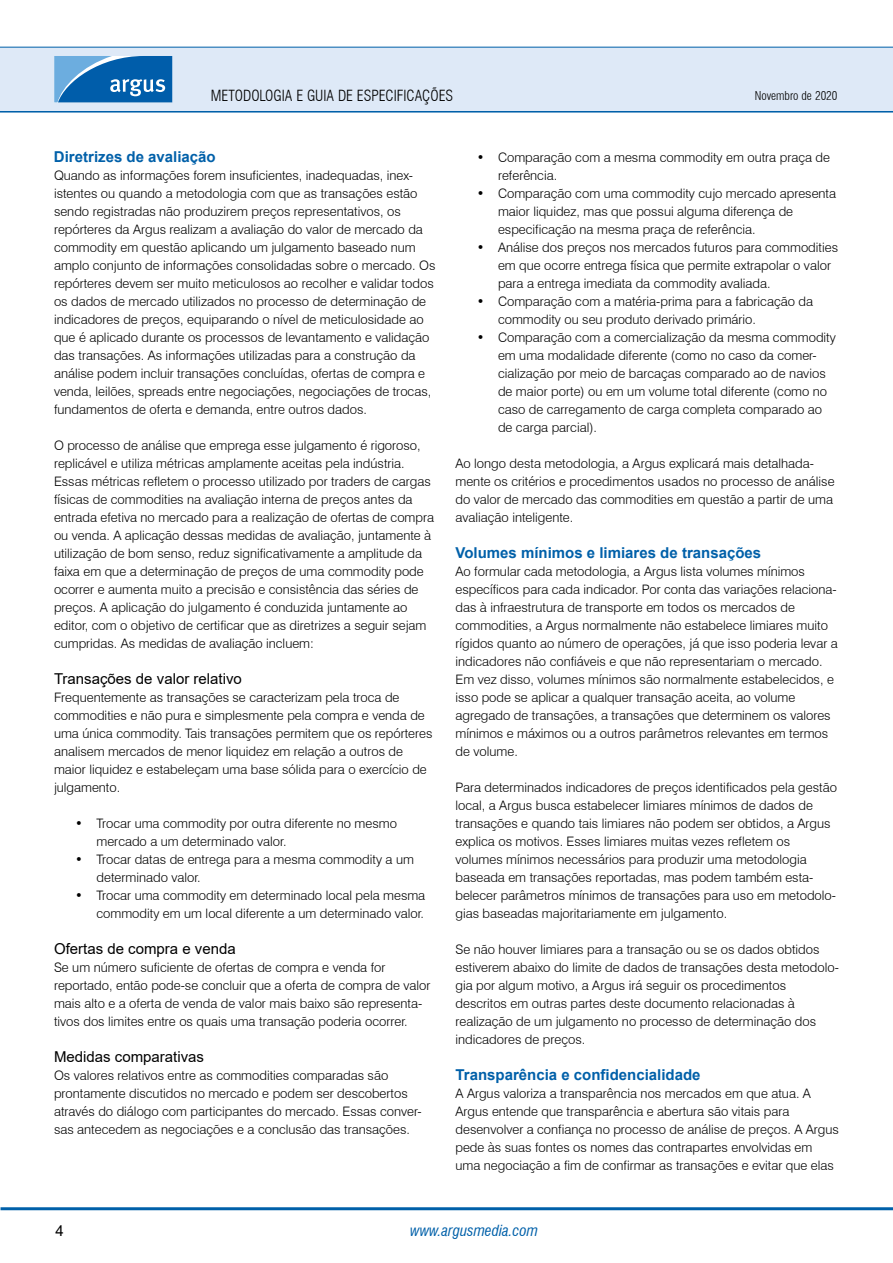
<style>
.page{position:relative;width:893px;height:1263px;background:#fff}
.page>*{position:absolute;margin:0;border:0;box-sizing:border-box;transform-origin:0 0}
.t1{font:700 15px "Arial";color:#0060a9}
.t2{font:15px "Arial";color:#000}
.t3{font:300 condensed 15px "Swiss 721 BT";color:#000}
.t4{font:italic condensed 15px "Swiss 721 BT";color:#0060a9}
.t5{font:300 13.05px/18px "Swiss 721 BT";color:#000}
.t6{font:300 condensed 12px "Swiss 721 BT";color:#000}
</style>
<div class="page">
<hr style="left:0;top:110px;width:893px;height:3px;background:#0060a9">
<div style="left:0;top:47px;width:893px;height:64px;background:#dee9f7"></div>
<hr style="left:0;top:47px;width:893px;height:1px;background:#0060a9">
<svg style="left:54px;top:56px;width:118px;height:46px;background:#307dbd"></svg>
<hr style="left:1px;top:1207px;width:892px;height:3px;background:#0060a9">
<p class="t3" style="left:211px;top:86px;width:244px">METODOLOGIA E GUIA DE ESPECIFICAÇÕES</p>
<p class="t6" style="left:755px;top:88px;width:84px">Novembro de 2020</p>
<p class="t1" style="left:54px;top:146px;width:163px">Diretrizes de avaliação</p>
<p class="t5" style="left:54px;top:166px;width:383px">Quando as informações forem insuficientes, inadequadas, inex&shy;istentes ou quando a metodologia com que as transações estão sendo registradas não produzirem preços representativos, os repórteres da Argus realizam a avaliação do valor de mercado da commodity em questão aplicando um julgamento baseado num amplo conjunto de informações consolidadas sobre o mercado. Os repórteres devem ser muito meticulosos ao recolher e validar todos os dados de mercado utilizados no processo de determinação de indicadores de preços, equiparando o nível de meticulosidade ao que é aplicado durante os processos de levantamento e validação das transações. As informações utilizadas para a construção da análise podem incluir transações concluídas, ofertas de compra e venda, leilões, spreads entre negociações, negociações de trocas, fundamentos de oferta e demanda, entre outros dados.</p>
<p class="t5" style="left:54px;top:436px;width:382px">O processo de análise que emprega esse julgamento é rigoroso, replicável e utiliza métricas amplamente aceitas pela indústria.<br>Essas métricas refletem o processo utilizado por traders de cargas físicas de commodities na avaliação interna de preços antes da entrada efetiva no mercado para a realização de ofertas de compra ou venda. A aplicação dessas medidas de avaliação, juntamente à utilização de bom senso, reduz significativamente a amplitude da faixa em que a determinação de preços de uma commodity pode ocorrer e aumenta muito a precisão e consistência das séries de preços. A aplicação do julgamento é conduzida juntamente ao editor, com o objetivo de certificar que as diretrizes a seguir sejam cumpridas. As medidas de avaliação incluem:</p>
<p class="t2" style="left:54px;top:668px;width:189px">Transações de valor relativo</p>
<p class="t5" style="left:54px;top:688px;width:380px">Frequentemente as transações se caracterizam pela troca de commodities e não pura e simplesmente pela compra e venda de uma única commodity. Tais transações permitem que os repórteres analisem mercados de menor liquidez em relação a outros de maior liquidez e estabeleçam uma base sólida para o exercício de julgamento.</p>
<p class="t5" style="left:97px;top:814px;width:302px;text-indent:-21px">• Trocar uma commodity por outra diferente no mesmo mercado a um determinado valor.</p>
<p class="t5" style="left:97px;top:850px;width:319px;text-indent:-21px">• Trocar datas de entrega para a mesma commodity a um determinado valor.</p>
<p class="t5" style="left:75px;top:886px;width:352px;text-align:right">• Trocar uma commodity em determinado local pela mesma commodity em um local diferente a um determinado valor.</p>
<p class="t2" style="left:54px;top:938px;width:183px">Ofertas de compra e venda</p>
<p class="t5" style="left:54px;top:958px;width:378px">Se um número suficiente de ofertas de compra e venda for reportado, então pode-se concluir que a oferta de compra de valor mais alto e a oferta de venda de valor mais baixo são representa&shy;tivos dos limites entre os quais uma transação poderia ocorrer.</p>
<p class="t2" style="left:54px;top:1046px;width:152px">Medidas comparativas</p>
<p class="t5" style="left:54px;top:1066px;width:369px">Os valores relativos entre as commodities comparadas são prontamente discutidos no mercado e podem ser descobertos através do diálogo com participantes do mercado. Essas conver&shy;sas antecedem as negociações e a conclusão das transações.</p>
<p class="t5" style="left:498px;top:148px;width:334px;text-indent:-21px">• Comparação com a mesma commodity em outra praça de referência.</p>
<p class="t5" style="left:498px;top:184px;width:340px;text-indent:-21px">• Comparação com uma commodity cujo mercado apresenta maior liquidez, mas que possui alguma diferença de especificação na mesma praça de referência.</p>
<p class="t5" style="left:498px;top:238px;width:342px;text-indent:-21px">• Análise dos preços nos mercados futuros para commodities em que ocorre entrega física que permite extrapolar o valor para a entrega imediata da commodity avaliada.</p>
<p class="t5" style="left:498px;top:292px;width:317px;text-indent:-21px">• Comparação com a matéria-prima para a fabricação da commodity ou seu produto derivado primário.</p>
<p class="t5" style="left:498px;top:328px;width:339px;text-indent:-21px">• Comparação com a comercialização da mesma commodity em uma modalidade diferente (como no caso da comer&shy;cialização por meio de barcaças comparado ao de navios de maior porte) ou em um volume total diferente (como no caso de carregamento de carga completa comparado ao de carga parcial).</p>
<p class="t5" style="left:455px;top:454px;width:381px">Ao longo desta metodologia, a Argus explicará mais detalhada&shy;mente os critérios e procedimentos usados no processo de análise do valor de mercado das commodities em questão a partir de uma avaliação inteligente.</p>
<p class="t1" style="left:455px;top:542px;width:307px">Volumes mínimos e limiares de transações</p>
<p class="t5" style="left:455px;top:562px;width:384px">Ao formular cada metodologia, a Argus lista volumes mínimos específicos para cada indicador. Por conta das variações relaciona&shy;das à infraestrutura de transporte em todos os mercados de commodities, a Argus normalmente não estabelece limiares muito rígidos quanto ao número de operações, já que isso poderia levar a indicadores não confiáveis e que não representariam o mercado.<br>Em vez disso, volumes mínimos são normalmente estabelecidos, e isso pode se aplicar a qualquer transação aceita, ao volume agregado de transações, a transações que determinem os valores mínimos e máximos ou a outros parâmetros relevantes em termos de volume.</p>
<p class="t5" style="left:455px;top:778px;width:383px">Para determinados indicadores de preços identificados pela gestão local, a Argus busca estabelecer limiares mínimos de dados de transações e quando tais limiares não podem ser obtidos, a Argus explica os motivos. Esses limiares muitas vezes refletem os volumes mínimos necessários para produzir uma metodologia baseada em transações reportadas, mas podem também esta&shy;belecer parâmetros mínimos de transações para uso em metodolo&shy;gias baseadas majoritariamente em julgamento.</p>
<p class="t5" style="left:455px;top:940px;width:385px">Se não houver limiares para a transação ou se os dados obtidos estiverem abaixo do limite de dados de transações desta metodolo&shy;gia por algum motivo, a Argus irá seguir os procedimentos descritos em outras partes deste documento relacionadas à realização de um julgamento no processo de determinação dos indicadores de preços.</p>
<p class="t1" style="left:455px;top:1064px;width:247px">Transparência e confidencialidade</p>
<p class="t5" style="left:455px;top:1084px;width:385px">A Argus valoriza a transparência nos mercados em que atua. A Argus entende que transparência e abertura são vitais para desenvolver a confiança no processo de análise de preços. A Argus pede às suas fontes os nomes das contrapartes envolvidas em uma negociação a fim de confirmar as transações e evitar que elas</p>
<p class="t2" style="left:55px;top:1220px;width:10px">4</p>
<p class="t4" style="left:410px;top:1221px;width:129px">www.argusmedia.com</p>
</div>
